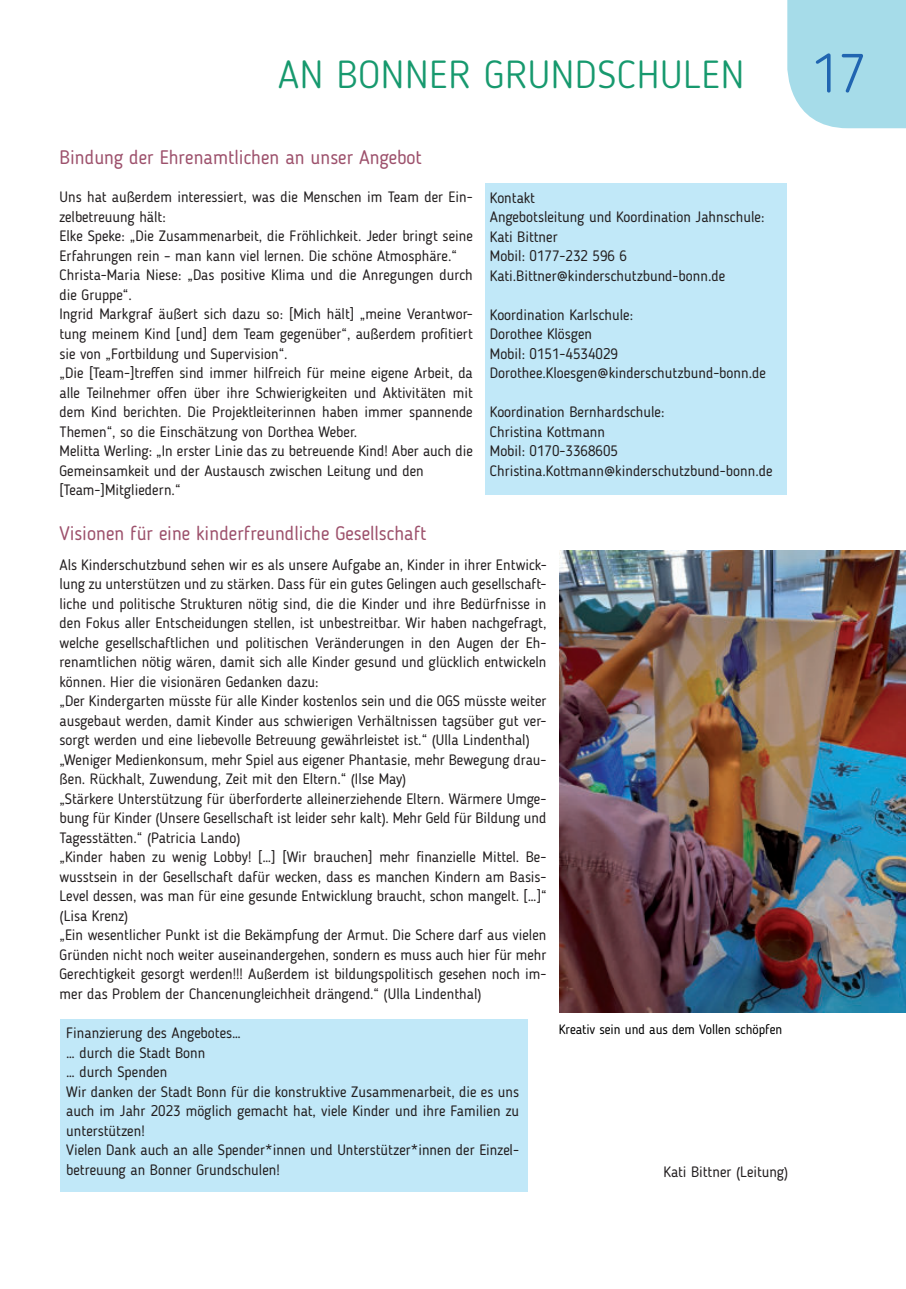
<style>
.page{position:relative;width:906px;height:1289px;background:#fff}
.page>*{position:absolute;margin:0;border:0;box-sizing:border-box;transform-origin:0 0}
.t1{font:300 54px "Blogger Sans";color:#2065b1}
.t2{font:300 39px "Blogger Sans";letter-spacing:.02em;color:#17996e}
.t3{font:19.5px "Blogger Sans";color:#9d516c}
.t4{font:15px/19.5px "Blogger Sans";color:#231f20}
.t5{font:13.5px "Blogger Sans";color:#000}
</style>
<div class="page">
<div style="left:787px;top:0;width:119px;height:128px;background:#a6dce9"></div>
<div style="left:60px;top:1019px;width:467px;height:172px;background:#c1e8f8"></div>
<div style="left:485px;top:183px;width:302px;height:311px;background:#c1e8f8"></div>
<img style="left:559px;top:550px;width:347px;height:462px">
<h2 class="t2" style="left:278px;top:59px;width:468px">AN BONNER GRUNDsCHULEN</h2>
<h1 class="t1" style="left:811px;top:52px;width:55px">17</h1>
<h3 class="t3" style="left:60px;top:148px;width:364px">Bindung der Ehrenamtlichen an unser Angebot</h3>
<p class="t4" style="left:60px;top:188px;width:415px">Uns hat außerdem interessiert, was die Menschen im Team der Ein&shy;zelbetreuung hält:<br>Elke Speke: „Die Zusammenarbeit, die Fröhlichkeit. Jeder bringt seine Erfahrungen rein – man kann viel lernen. Die schöne Atmosphäre.“ Christa-Maria Niese: „Das positive Klima und die Anregungen durch die Gruppe“.<br>Ingrid Markgraf äußert sich dazu so: [Mich hält] „meine Verantwor&shy;tung meinem Kind [und] dem Team gegenüber“, außerdem profitiert sie von „Fortbildung und Supervision“.<br>„Die [Team-]treffen sind immer hilfreich für meine eigene Arbeit, da alle Teilnehmer offen über ihre Schwierigkeiten und Aktivitäten mit dem Kind berichten. Die Projektleiterinnen haben immer spannende Themen“, so die Einschätzung von Dorthea Weber.<br>Melitta Werling: „In erster Linie das zu betreuende Kind! Aber auch die Gemeinsamkeit und der Austausch zwischen Leitung und den [Team-]Mitgliedern.“</p>
<h3 class="t3" style="left:60px;top:524px;width:368px">Visionen für eine kinderfreundliche Gesellschaft</h3>
<p class="t4" style="left:490px;top:189px;width:276px">Kontakt<br>Angebotsleitung und Koordination Jahnschule:<br>Kati Bittner<br>Mobil: 0177-232 596 6<br>Kati.Bittner@kinderschutzbund-bonn.de</p>
<p class="t4" style="left:490px;top:306px;width:278px">Koordination Karlschule:<br>Dorothee Klösgen<br>Mobil: 0151-4534029<br>Dorothee.Kloesgen@kinderschutzbund-bonn.de</p>
<p class="t4" style="left:490px;top:403px;width:284px">Koordination Bernhardschule:<br>Christina Kottmann<br>Mobil: 0170-3368605<br>Christina.Kottmann@kinderschutzbund-bonn.de</p>
<p class="t4" style="left:60px;top:555px;width:488px">Als Kinderschutzbund sehen wir es als unsere Aufgabe an, Kinder in ihrer Entwick&shy;lung zu unterstützen und zu stärken. Dass für ein gutes Gelingen auch gesellschaft&shy;liche und politische Strukturen nötig sind, die die Kinder und ihre Bedürfnisse in den Fokus aller Entscheidungen stellen, ist unbestreitbar. Wir haben nachgefragt, welche gesellschaftlichen und politischen Veränderungen in den Augen der Eh&shy;renamtlichen nötig wären, damit sich alle Kinder gesund und glücklich entwickeln können. Hier die visionären Gedanken dazu:<br>„Der Kindergarten müsste für alle Kinder kostenlos sein und die OGS müsste weiter ausgebaut werden, damit Kinder aus schwierigen Verhältnissen tagsüber gut ver&shy;sorgt werden und eine liebevolle Betreuung gewährleistet ist.“ (Ulla Lindenthal) „Weniger Medienkonsum, mehr Spiel aus eigener Phantasie, mehr Bewegung drau&shy;ßen. Rückhalt, Zuwendung, Zeit mit den Eltern.“ (Ilse May)<br>„Stärkere Unterstützung für überforderte alleinerziehende Eltern. Wärmere Umge&shy;bung für Kinder (Unsere Gesellschaft ist leider sehr kalt). Mehr Geld für Bildung und Tagesstätten.“ (Patricia Lando)<br>„Kinder haben zu wenig Lobby! […] [Wir brauchen] mehr finanzielle Mittel. Be&shy;wusstsein in der Gesellschaft dafür wecken, dass es manchen Kindern am Basis-Level dessen, was man für eine gesunde Entwicklung braucht, schon mangelt. […]“ (Lisa Krenz)<br>„Ein wesentlicher Punkt ist die Bekämpfung der Armut. Die Schere darf aus vielen Gründen nicht noch weiter auseinandergehen, sondern es muss auch hier für mehr Gerechtigkeit gesorgt werden!!! Außerdem ist bildungspolitisch gesehen noch im&shy;mer das Problem der Chancenungleichheit drängend.“ (Ulla Lindenthal)</p>
<p class="t4" style="left:66px;top:1024px;width:454px">Finanzierung des Angebotes…<br>… durch die Stadt Bonn<br>… durch Spenden<br>Wir danken der Stadt Bonn für die konstruktive Zusammenarbeit, die es uns auch im Jahr 2023 möglich gemacht hat, viele Kinder und ihre Familien zu unterstützen!<br>Vielen Dank auch an alle Spender*innen und Unterstützer*innen der Einzel&shy;betreuung an Bonner Grundschulen!</p>
<p class="t5" style="left:559px;top:1023px;width:225px">Kreativ sein und aus dem Vollen schöpfen</p>
<p class="t4" style="left:663px;top:1163px;width:126px">Kati Bittner (Leitung)</p>
</div>
